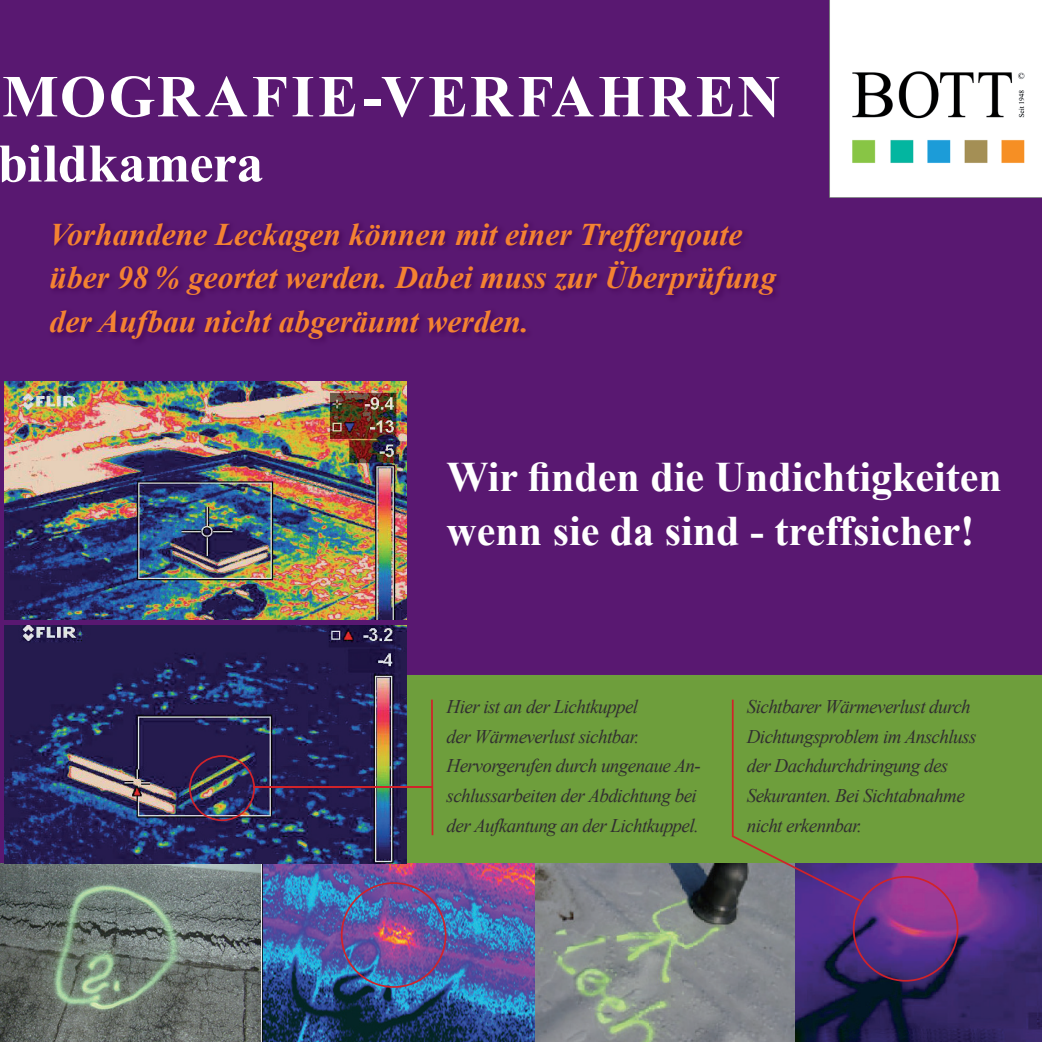
<style>
.page{position:relative;width:1042px;height:1042px;background:#fff}
.page>*{position:absolute;margin:0;border:0;box-sizing:border-box;transform-origin:0 0}
.t1{font:700 59.5px "Times New Roman";letter-spacing:.06em;color:#fff}
.t2{font:700 54.25px "Times New Roman";letter-spacing:-.01em;color:#fff}
.t3{font:700 42px/54.2px "Times New Roman";color:#fff}
.t4{font:italic 700 31.5px/43.8px "Times New Roman";color:#f48232}
.t5{font:italic 19.25px/29.8px "Times New Roman";letter-spacing:-.03em;color:#312f30}
</style>
<div class="page">
<div style="left:0;top:0;width:1042px;height:863px;background:#591871"></div>
<div style="left:405px;top:675px;width:637px;height:188px;background:#6e9e3c"></div>
<img style="left:0;top:863px;width:795px;height:179px">
<img style="left:795px;top:863px;width:247px;height:179px">
<img style="left:341px;top:882px;width:105px;height:106px">
<img style="left:47px;top:219px;width:738px;height:127px">
<svg style="left:732px;top:699px;width:226px;height:282px"></svg>
<img style="left:5px;top:382px;width:402px;height:238px">
<img style="left:5px;top:625px;width:402px;height:238px">
<img style="left:189px;top:755px;width:66px;height:66px">
<svg style="left:431px;top:699px;width:2px;height:136px"></svg>
<img style="left:829px;top:0;width:213px;height:198px">
<hr style="left:253px;top:786px;width:179px;height:2px;background:#d1232a">
<h1 class="t1" style="left:2px;top:55px;width:780px">MOGRAFIE-VERFAHREN</h1>
<h2 class="t2" style="left:-2px;top:126px;width:267px">bildkamera</h2>
<h3 class="t4" style="left:50px;top:211px;width:728px">Vorhandene Leckagen können mit einer Trefferqoute über 98 % geortet werden. Dabei muss zur Überprüfung der Aufbau nicht abgeräumt werden.</h3>
<h3 class="t3" style="left:446px;top:448px;width:557px">Wir finden die Undichtigkeiten wenn sie da sind - treffsicher!</h3>
<p class="t5" style="left:446px;top:691px;width:256px">Hier ist an der Lichtkuppel<br>der Wärmeverlust sichtbar.<br>Hervorgerufen durch ungenaue An&shy;schlussarbeiten der Abdichtung bei der Aufkantung an der Lichtkuppel.</p>
<p class="t5" style="left:747px;top:691px;width:231px">Sichtbarer Wärmeverlust durch<br>Dichtungsproblem im Anschluss der Dachdurchdringung des<br>Sekuranten. Bei Sichtabnahme nicht erkennbar.</p>
</div>
